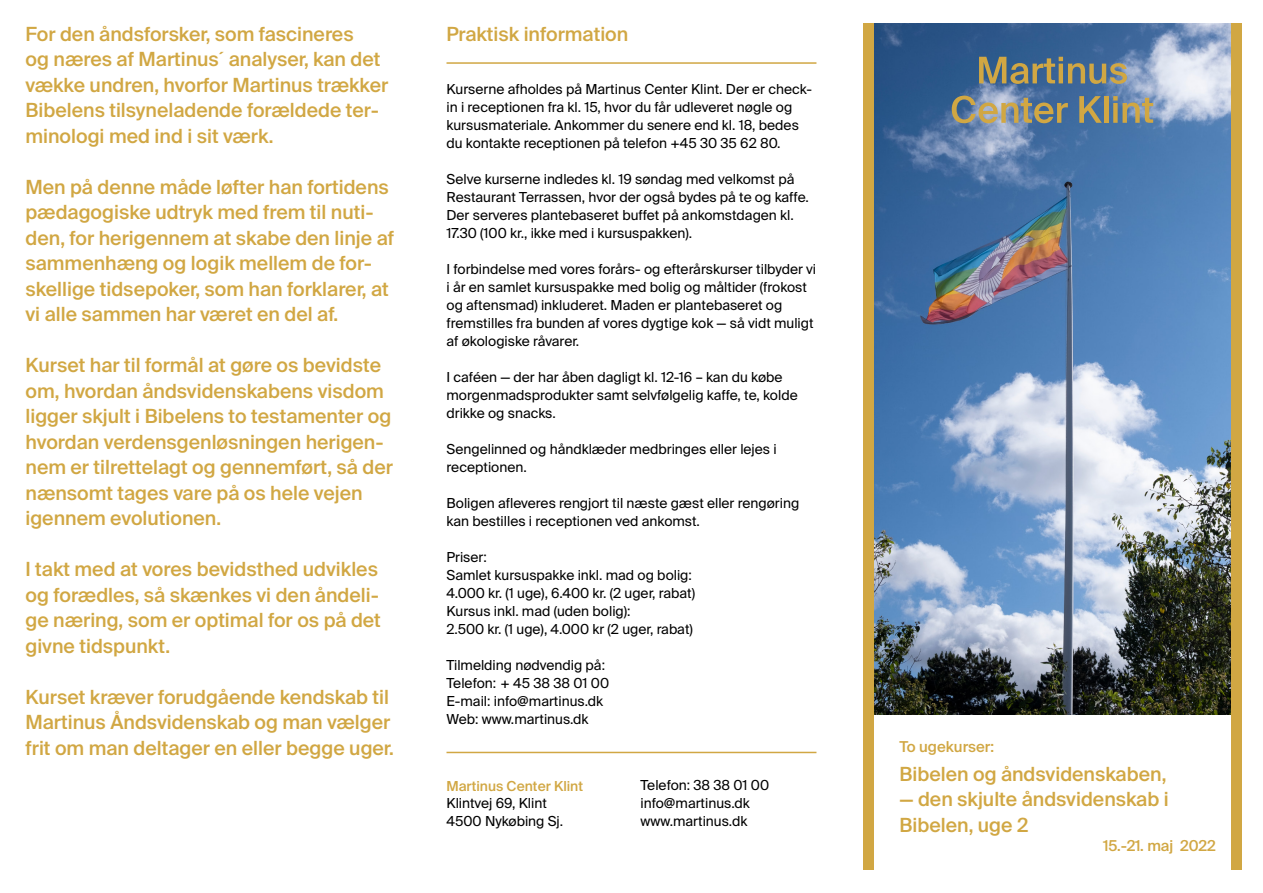
<style>
.page{position:relative;width:1263px;height:893px;background:#fff}
.page>*{position:absolute;margin:0;border:0;box-sizing:border-box;transform-origin:0 0}
.t1{font:500 19.5px/25.5px "Suisse Intl";color:#d1a743}
.t2{font:500 15px "Suisse Intl";color:#d1a743}
.t3{font:13.8px/18px "Suisse Intl";color:#000}
.t4{font:500 13.8px "Suisse Intl";color:#d1a743}
</style>
<div class="page">
<hr style="left:446px;top:62px;width:370px;height:2px;background:#d1a743">
<hr style="left:446px;top:752px;width:370px;height:1px;background:#d1a743">
<img style="left:874px;top:23px;width:357px;height:691px">
<svg style="left:979px;top:57px;width:148px;height:27px;background:#777f75"></svg>
<svg style="left:952px;top:96px;width:116px;height:27px;background:#8d9086"></svg>
<svg style="left:1079px;top:96px;width:23px;height:27px"></svg>
<hr style="left:1104px;top:96px;width:4px;height:27px;background:#d1a743">
<svg style="left:1113px;top:96px;width:40px;height:27px"></svg>
<div style="left:863px;top:23px;width:11px;height:847px;background:#d1a743"></div>
<div style="left:1231px;top:23px;width:11px;height:847px;background:#d1a743"></div>
<h1 class="t1" style="left:26px;top:21px;width:364px">For den åndsforsker, som fascineres<br>og næres af Martinus´ analyser, kan det vække undren, hvorfor Martinus trækker Bibelens tilsyneladende forældede ter&shy;minologi med ind i sit værk.</h1>
<h1 class="t1" style="left:26px;top:174px;width:370px">Men på denne måde løfter han fortidens pædagogiske udtryk med frem til nuti&shy;den, for herigennem at skabe den linje af sammenhæng og logik mellem de for&shy;skellige tidsepoker, som han forklarer, at vi alle sammen har været en del af.</h1>
<p class="t1" style="left:26px;top:353px;width:369px">Kurset har til formål at gøre os bevidste om, hvordan åndsvidenskabens visdom ligger skjult i Bibelens to testamenter og hvordan verdensgenløsningen herigen&shy;nem er tilrettelagt og gennemført, så der nænsomt tages vare på os hele vejen igennem evolutionen.</p>
<h1 class="t1" style="left:26px;top:557px;width:357px">I takt med at vores bevidsthed udvikles og forædles, så skænkes vi den åndeli&shy;ge næring, som er optimal for os på det givne tidspunkt.</h1>
<h1 class="t1" style="left:26px;top:684px;width:370px">Kurset kræver forudgående kendskab til<br>Martinus Åndsvidenskab og man vælger frit om man deltager en eller begge uger.</h1>
<h1 class="t1" style="left:446px;top:21px;width:183px">Praktisk information</h1>
<p class="t3" style="left:446px;top:80px;width:367px">Kurserne afholdes på Martinus Center Klint. Der er check&shy;in i receptionen fra kl. 15, hvor du får udleveret nøgle og kursusmateriale. Ankommer du senere end kl. 18, bedes du kontakte receptionen på telefon +45 30 35 62 80.</p>
<p class="t3" style="left:446px;top:170px;width:364px">Selve kurserne indledes kl. 19 søndag med velkomst på Restaurant Terrassen, hvor der også bydes på te og kaffe.<br>Der serveres plantebaseret buffet på ankomstdagen kl.<br>17.30 (100 kr., ikke med i kursuspakken).</p>
<p class="t3" style="left:446px;top:260px;width:371px">I forbindelse med vores forårs- og efterårskurser tilbyder vi i år en samlet kursuspakke med bolig og måltider (frokost og aftensmad) inkluderet. Maden er plantebaseret og fremstilles fra bunden af vores dygtige kok — så vidt muligt af økologiske råvarer.</p>
<p class="t3" style="left:446px;top:368px;width:353px">I caféen — der har åben dagligt kl. 12-16 – kan du købe morgenmadsprodukter samt selvfølgelig kaffe, te, kolde drikke og snacks.</p>
<p class="t3" style="left:446px;top:440px;width:332px">Sengelinned og håndklæder medbringes eller lejes i receptionen.</p>
<p class="t3" style="left:446px;top:494px;width:354px">Boligen afleveres rengjort til næste gæst eller rengøring kan bestilles i receptionen ved ankomst.</p>
<p class="t3" style="left:446px;top:548px;width:250px">Priser:<br>Samlet kursuspakke inkl. mad og bolig:<br>4.000 kr. (1 uge), 6.400 kr. (2 uger, rabat)<br>Kursus inkl. mad (uden bolig):<br>2.500 kr. (1 uge), 4.000 kr (2 uger, rabat)</p>
<p class="t3" style="left:446px;top:656px;width:164px">Tilmelding nødvendig på:<br>Telefon: + 45 38 38 01 00<br>E-mail: info@martinus.dk<br>Web: www.martinus.dk</p>
<p class="t4" style="left:446px;top:778px;width:138px">Martinus Center Klint</p>
<p class="t3" style="left:446px;top:795px;width:118px">Klintvej 69, Klint<br>4500 Nykøbing Sj.</p>
<p class="t3" style="left:640px;top:777px;width:130px">Telefon: 38 38 01 00 info@martinus.dk www.martinus.dk</p>
<p class="t2" style="left:899px;top:738px;width:96px">To ugekurser:</p>
<h1 class="t1" style="left:899px;top:761px;width:268px">Bibelen og åndsvidenskaben,</h1>
<h1 class="t1" style="left:899px;top:787px;width:271px">— den skjulte åndsvidenskab i<br>Bibelen, uge 2</h1>
<p class="t2" style="left:1103px;top:837px;width:114px">15.-21. maj 2022</p>
</div>
